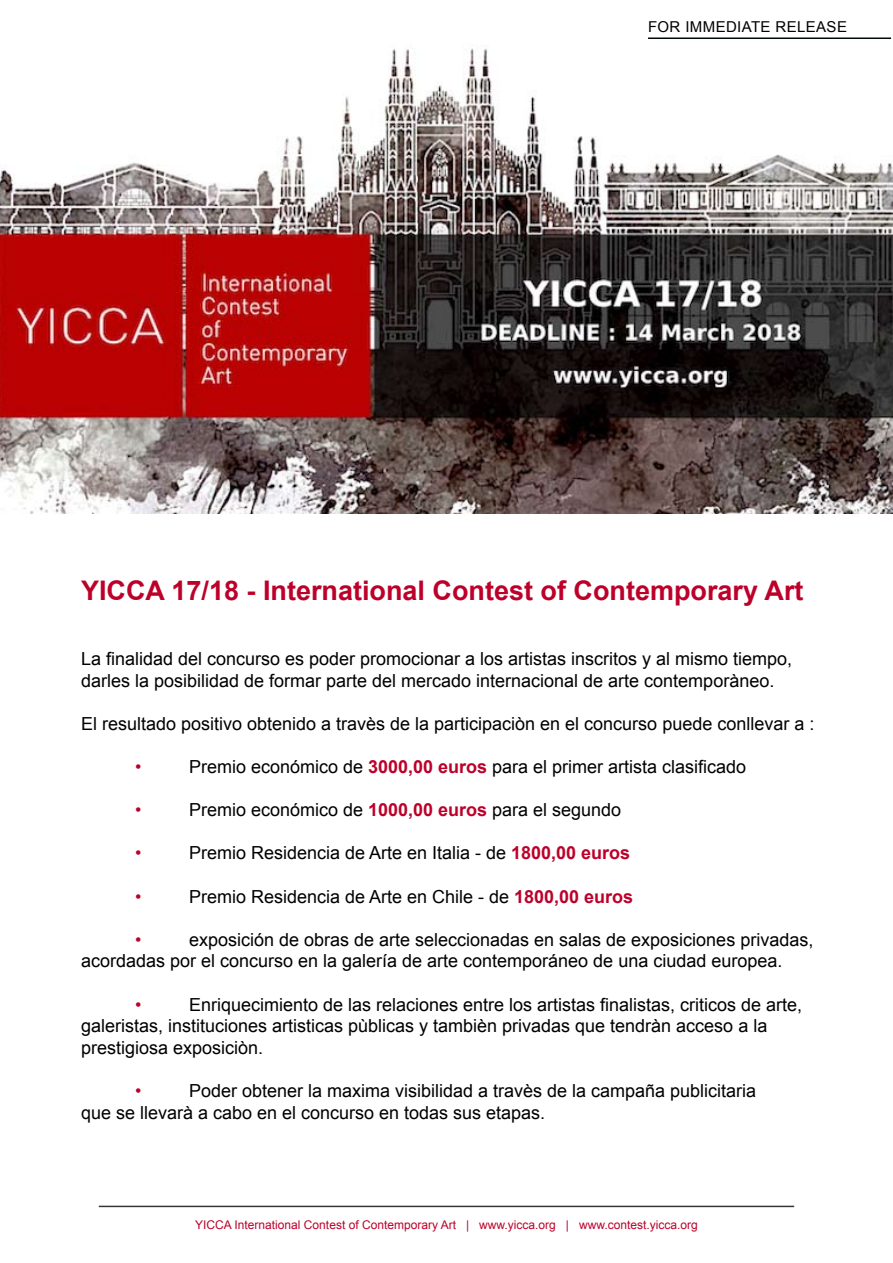
<style>
.page{position:relative;width:893px;height:1263px;background:#fff}
.page>*{position:absolute;margin:0;border:0;box-sizing:border-box;transform-origin:0 0}
.t1{font:700 27px "Arial";color:#bd002a}
.t2{font:18px/21.6px "Arial";color:#000}
.t3{font:18px "Arial";color:#bd002a}
.t4{font:15px "Arial";letter-spacing:.025em;color:#000}
.t5{font:12px "Arial";color:#bd002a}
.s1{font-weight:700;color:#bd002a}
</style>
<div class="page">
<img style="left:0;top:37px;width:893px;height:477px">
<hr style="left:99px;top:1206px;width:695px;height:1px;background:#373737">
<hr style="left:648px;top:38px;width:243px;height:1px;background:#010808">
<p class="t4" style="left:648px;top:17px;width:200px">FOR IMMEDIATE RELEASE</p>
<h1 class="t1" style="left:81px;top:573px;width:724px">YICCA 17/18 - International Contest of Contemporary Art</h1>
<p class="t2" style="left:81px;top:648px;width:713px">La finalidad del concurso es poder promocionar a los artistas inscritos y al mismo tiempo, darles la posibilidad de formar parte del mercado internacional de arte contemporàneo.</p>
<p class="t2" style="left:81px;top:713px;width:735px">El resultado positivo obtenido a travès de la participaciòn en el concurso puede conllevar a :</p>
<p class="t3" style="left:135px;top:755px;width:8px">•</p>
<p class="t2" style="left:189px;top:756px;width:559px">Premio económico de <span class="s1">3000,00 euros</span> para el primer artista clasificado</p>
<p class="t3" style="left:135px;top:798px;width:8px">•</p>
<p class="t2" style="left:189px;top:799px;width:434px">Premio económico de <span class="s1">1000,00 euros</span> para el segundo</p>
<p class="t3" style="left:135px;top:841px;width:8px">•</p>
<p class="t2" style="left:189px;top:842px;width:443px">Premio Residencia de Arte en Italia - de <span class="s1">1800,00 euros</span></p>
<p class="t3" style="left:135px;top:884px;width:8px">•</p>
<p class="t2" style="left:189px;top:886px;width:446px">Premio Residencia de Arte en Chile - de <span class="s1">1800,00 euros</span></p>
<p class="t3" style="left:135px;top:928px;width:8px">•</p>
<p class="t2" style="left:81px;top:929px;width:734px;text-indent:108px">exposición de obras de arte seleccionadas en salas de exposiciones privadas, acordadas por el concurso en la galería de arte contemporáneo de una ciudad europea.</p>
<p class="t3" style="left:135px;top:992px;width:8px">•</p>
<p class="t2" style="left:81px;top:994px;width:723px;text-indent:108px">Enriquecimiento de las relaciones entre los artistas finalistas, criticos de arte, galeristas, instituciones artisticas pùblicas y tambièn privadas que tendràn acceso a la prestigiosa exposiciòn.</p>
<p class="t3" style="left:135px;top:1079px;width:8px">•</p>
<p class="t2" style="left:81px;top:1080px;width:677px;text-indent:108px">Poder obtener la maxima visibilidad a travès de la campaña publicitaria que se llevarà a cabo en el concurso en todas sus etapas.</p>
<p class="t5" style="left:195px;top:1216px;width:504px">YICCA International Contest of Contemporary Art | www.yicca.org | www.contest.yicca.org</p>
</div>
